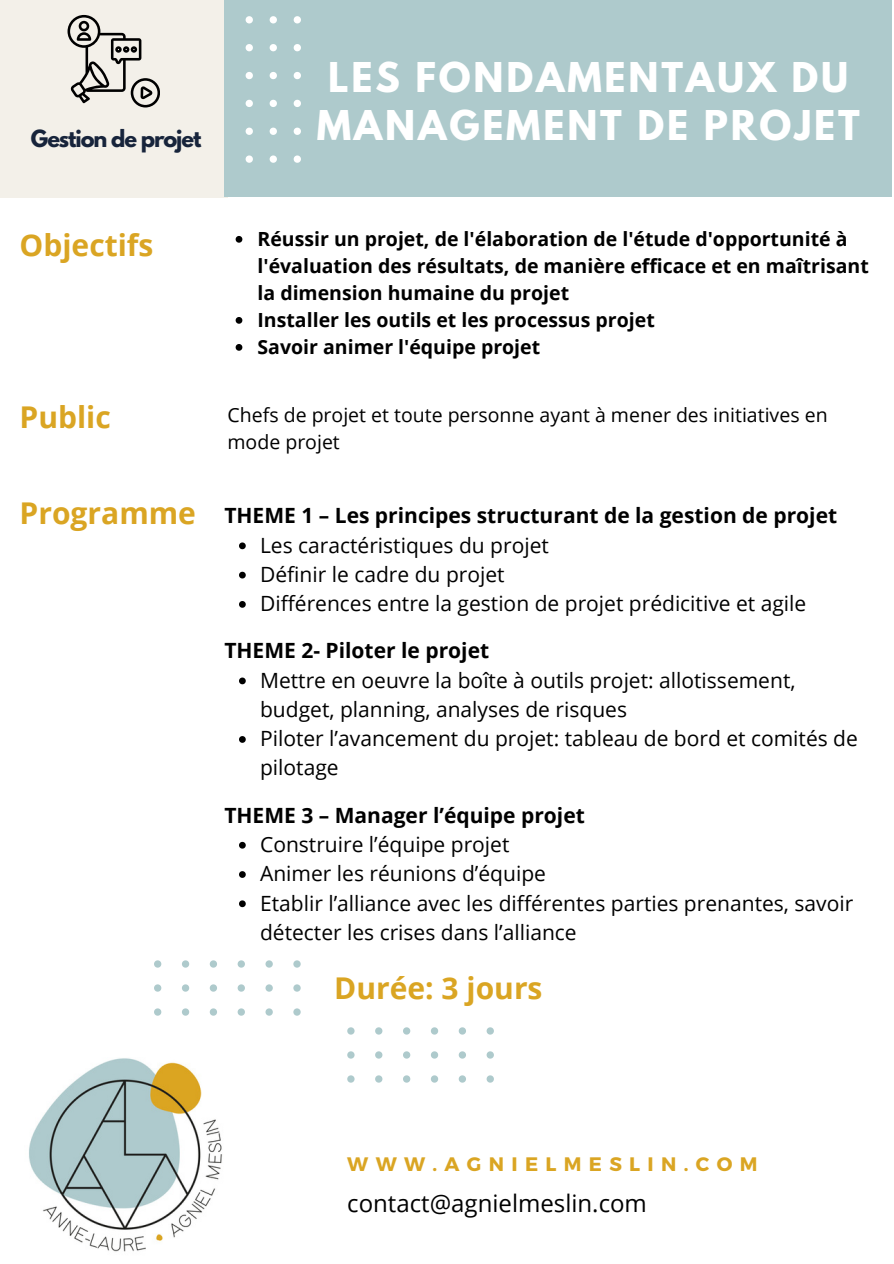
<style>
.page{position:relative;width:894px;height:1264px;background:#fff}
.page>*{position:absolute;margin:0;border:0;box-sizing:border-box;transform-origin:0 0}
.t1{font:700 36.3px/48.3px "League Spartan";letter-spacing:.075em;color:#fff;text-align:center}
.t2{font:700 30px "Open Sans";color:#daa523}
.t3{font:24px "Open Sans";color:#000}
.t4{font:21px/29.2px "Open Sans";color:#000}
.t5{font:700 21px "Open Sans";color:#000}
.t6{font:700 21px "League Spartan";letter-spacing:-.05em;color:#17243b}
.t7{font:700 19.5px/27px "Open Sans";color:#000}
.t8{font:19.5px/27px "Open Sans";color:#000}
.t9{font:700 19.5px "Montserrat";letter-spacing:.375em;color:#daa523}
</style>
<div class="page">
<div style="left:0;top:0;width:227px;height:197px;background:#f3f0e9"></div>
<div style="left:224px;top:0;width:667px;height:196px;background:#aecacc"></div>
<svg style="left:293px;top:1008px;width:7px;height:7px"></svg>
<svg style="left:265px;top:1008px;width:8px;height:7px"></svg>
<svg style="left:237px;top:1008px;width:8px;height:7px"></svg>
<svg style="left:210px;top:1008px;width:7px;height:7px"></svg>
<svg style="left:182px;top:1008px;width:7px;height:7px"></svg>
<svg style="left:154px;top:1008px;width:7px;height:7px"></svg>
<svg style="left:293px;top:984px;width:7px;height:7px"></svg>
<svg style="left:265px;top:984px;width:8px;height:7px"></svg>
<svg style="left:237px;top:984px;width:8px;height:7px"></svg>
<svg style="left:210px;top:984px;width:7px;height:7px"></svg>
<svg style="left:182px;top:984px;width:7px;height:7px"></svg>
<svg style="left:154px;top:984px;width:7px;height:7px"></svg>
<svg style="left:293px;top:960px;width:7px;height:7px"></svg>
<svg style="left:265px;top:960px;width:8px;height:7px"></svg>
<svg style="left:237px;top:960px;width:8px;height:7px"></svg>
<svg style="left:210px;top:960px;width:7px;height:7px"></svg>
<svg style="left:182px;top:960px;width:7px;height:7px"></svg>
<svg style="left:154px;top:960px;width:7px;height:7px"></svg>
<svg style="left:486px;top:1075px;width:7px;height:7px"></svg>
<svg style="left:458px;top:1075px;width:8px;height:7px"></svg>
<svg style="left:431px;top:1075px;width:7px;height:7px"></svg>
<svg style="left:403px;top:1075px;width:7px;height:7px"></svg>
<svg style="left:375px;top:1075px;width:7px;height:7px"></svg>
<svg style="left:347px;top:1075px;width:7px;height:7px"></svg>
<svg style="left:486px;top:1051px;width:7px;height:7px"></svg>
<svg style="left:458px;top:1051px;width:8px;height:7px"></svg>
<svg style="left:431px;top:1051px;width:7px;height:7px"></svg>
<svg style="left:403px;top:1051px;width:7px;height:7px"></svg>
<svg style="left:375px;top:1051px;width:7px;height:7px"></svg>
<svg style="left:347px;top:1051px;width:7px;height:7px"></svg>
<svg style="left:486px;top:1027px;width:8px;height:7px"></svg>
<svg style="left:458px;top:1027px;width:8px;height:7px"></svg>
<svg style="left:431px;top:1027px;width:7px;height:7px"></svg>
<svg style="left:403px;top:1027px;width:7px;height:7px"></svg>
<svg style="left:375px;top:1027px;width:7px;height:7px"></svg>
<svg style="left:347px;top:1027px;width:7px;height:7px"></svg>
<svg style="left:293px;top:16px;width:8px;height:7px"></svg>
<svg style="left:293px;top:44px;width:8px;height:7px"></svg>
<svg style="left:293px;top:72px;width:8px;height:7px"></svg>
<svg style="left:293px;top:100px;width:8px;height:7px"></svg>
<svg style="left:293px;top:128px;width:8px;height:7px"></svg>
<svg style="left:293px;top:155px;width:8px;height:8px"></svg>
<svg style="left:269px;top:16px;width:8px;height:7px"></svg>
<svg style="left:269px;top:44px;width:8px;height:7px"></svg>
<svg style="left:269px;top:72px;width:8px;height:7px"></svg>
<svg style="left:269px;top:100px;width:8px;height:7px"></svg>
<svg style="left:269px;top:128px;width:8px;height:7px"></svg>
<svg style="left:269px;top:155px;width:8px;height:8px"></svg>
<svg style="left:246px;top:16px;width:7px;height:7px"></svg>
<svg style="left:246px;top:44px;width:7px;height:7px"></svg>
<svg style="left:246px;top:72px;width:7px;height:7px"></svg>
<svg style="left:246px;top:100px;width:7px;height:7px"></svg>
<svg style="left:246px;top:128px;width:7px;height:7px"></svg>
<svg style="left:246px;top:155px;width:7px;height:8px"></svg>
<img style="left:29px;top:1058px;width:193px;height:194px">
<svg style="left:239px;top:542px;width:7px;height:7px"></svg>
<svg style="left:239px;top:571px;width:7px;height:7px"></svg>
<svg style="left:239px;top:601px;width:7px;height:6px"></svg>
<svg style="left:239px;top:677px;width:7px;height:7px"></svg>
<svg style="left:239px;top:736px;width:7px;height:6px"></svg>
<svg style="left:239px;top:841px;width:7px;height:7px"></svg>
<svg style="left:239px;top:871px;width:7px;height:6px"></svg>
<svg style="left:239px;top:900px;width:7px;height:7px"></svg>
<svg style="left:235px;top:236px;width:7px;height:7px"></svg>
<svg style="left:235px;top:317px;width:7px;height:7px"></svg>
<svg style="left:235px;top:344px;width:7px;height:7px"></svg>
<svg style="left:67px;top:15px;width:93px;height:92px"></svg>
<p class="t6" style="left:31px;top:128px;width:172px">Gestion de projet</p>
<p class="t1" style="left:316px;top:58px;width:544px">LES FONDAMENTAUX DU<br>MANAGEMENT DE PROJET</p>
<p class="t2" style="left:20px;top:224px;width:135px">Objectifs</p>
<h5 class="t7" style="left:257px;top:225px;width:612px">Réussir un projet, de l'élaboration de l'étude d'opportunité à l'évaluation des résultats, de manière efficace et en maîtrisant la dimension humaine du projet</h5>
<p class="t7" style="left:257px;top:306px;width:398px">Installer les outils et les processus projet</p>
<p class="t7" style="left:257px;top:333px;width:284px">Savoir animer l'équipe projet</p>
<h5 class="t2" style="left:20px;top:396px;width:93px">Public</h5>
<p class="t8" style="left:227px;top:401px;width:601px">Chefs de projet et toute personne ayant à mener des initiatives en mode projet</p>
<h5 class="t2" style="left:20px;top:492px;width:178px">Programme</h5>
<p class="t5" style="left:224px;top:501px;width:614px">THEME 1 – Les principes structurant de la gestion de projet</p>
<h1 class="t4" style="left:260px;top:530px;width:290px">Les caractéristiques du projet</h1>
<h2 class="t4" style="left:260px;top:559px;width:246px">Définir le cadre du projet</h2>
<p class="t4" style="left:260px;top:588px;width:547px">Différences entre la gestion de projet prédicitive et agile</p>
<p class="t5" style="left:224px;top:636px;width:266px">THEME 2- Piloter le projet</p>
<p class="t4" style="left:260px;top:665px;width:537px">Mettre en oeuvre la boîte à outils projet: allotissement, budget, planning, analyses de risques</p>
<h2 class="t4" style="left:260px;top:723px;width:599px">Piloter l’avancement du projet: tableau de bord et comités de pilotage</h2>
<p class="t5" style="left:224px;top:800px;width:362px">THEME 3 – Manager l’équipe projet</p>
<h2 class="t4" style="left:260px;top:829px;width:251px">Construire l’équipe projet</h2>
<h5 class="t4" style="left:260px;top:858px;width:287px">Animer les réunions d’équipe</h5>
<p class="t4" style="left:260px;top:887px;width:594px">Etablir l’alliance avec les différentes parties prenantes, savoir détecter les crises dans l’alliance</p>
<p class="t2" style="left:334px;top:966px;width:210px">Durée: 3 jours</p>
<p class="t9" style="left:347px;top:1151px;width:411px">WWW.AGNIELMESLIN.COM</p>
<p class="t3" style="left:347px;top:1186px;width:301px">contact@agnielmeslin.com</p>
</div>
